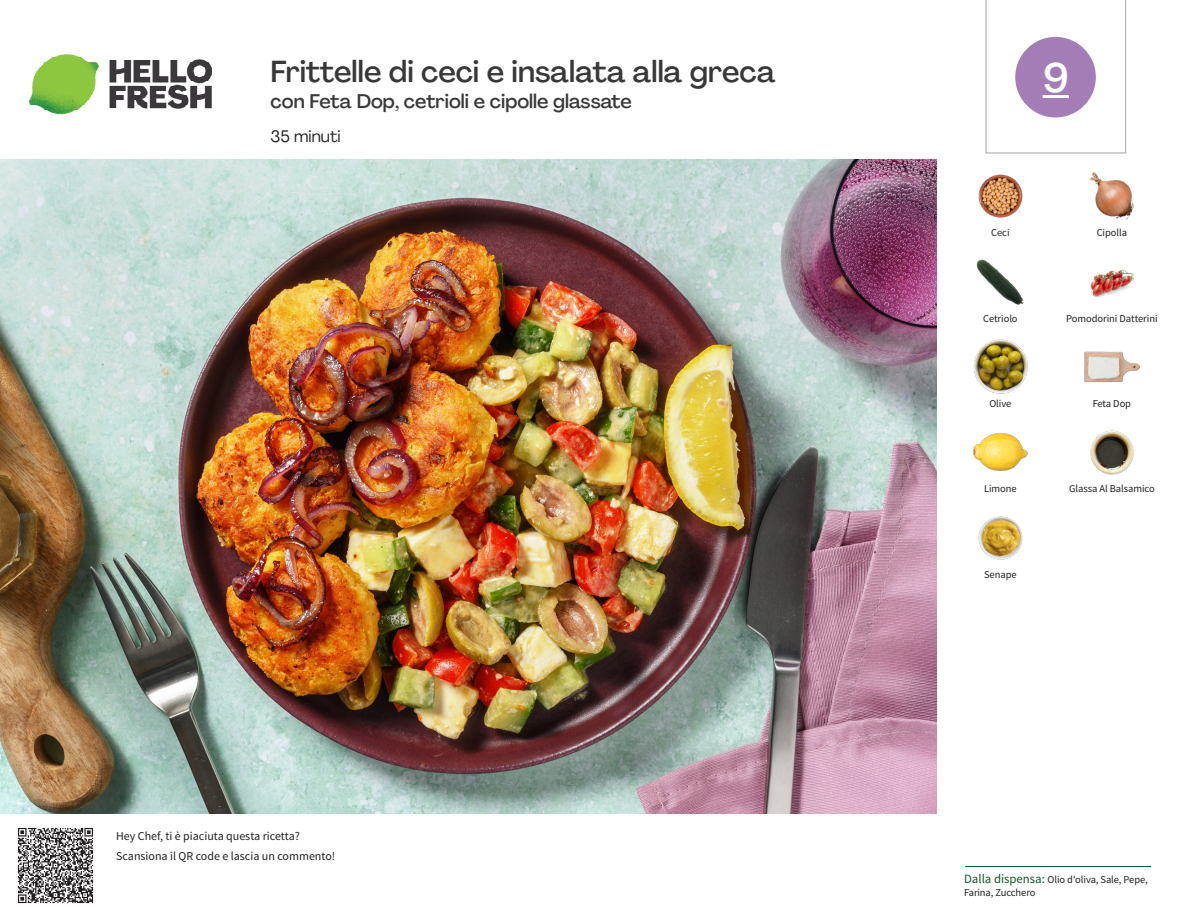
<style>
.page{position:relative;width:1188px;height:918px;background:#fff}
.page>*{position:absolute;margin:0;border:0;box-sizing:border-box;transform-origin:0 0}
._24_Recipe_Nr_Bag{font:500 40.5px "Agrandir";color:#fff}
._15_Titel_UK{font:500 30px "Agrandir";color:#383839}
._15_Titel_UK-2{font:500 19.5px "Agrandir";color:#383839}
._02_Box_Type{font:16.5px "Agrandir";color:#231f20}
._06_Before_Start{font:12px "Source Sans Pro";color:#231f20}
._18_FRONT_ingredients_UK{font:10.5px "Source Sans Pro";letter-spacing:-.005em;color:#231f20}
.t1{font:10.5px/13.5px "Source Sans Variable";letter-spacing:-.005em;color:#231f20}
.s1{font-family:"Source Sans Pro";font-size:12.75px;color:#0e572c}
</style>
<div class="page">
<img style="left:30px;top:54px;width:181px;height:61px">
<hr style="left:965px;top:866px;width:186px;height:1px;background:#0e572c">
<img style="left:0;top:159px;width:936px;height:655px">
<img style="left:1089px;top:172px;width:45px;height:48px">
<img style="left:978px;top:174px;width:45px;height:44px">
<img style="left:1090px;top:269px;width:45px;height:29px">
<img style="left:976px;top:259px;width:48px;height:46px">
<img style="left:1084px;top:351px;width:57px;height:32px">
<img style="left:973px;top:339px;width:55px;height:55px">
<img style="left:1090px;top:430px;width:44px;height:45px">
<img style="left:972px;top:433px;width:56px;height:38px">
<img style="left:978px;top:516px;width:45px;height:44px">
<img style="left:17px;top:827px;width:77px;height:77px">
<svg style="left:985px;top:0;width:141px;height:154px"></svg>
<p class="_15_Titel_UK" style="left:271px;top:53px;width:506px">Frittelle di ceci e insalata alla greca</p>
<p class="_15_Titel_UK-2" style="left:271px;top:89px;width:363px">con Feta Dop, cetrioli e cipolle glassate</p>
<p class="_02_Box_Type" style="left:271px;top:126px;width:72px">35 minuti</p>
<p class="_06_Before_Start" style="left:116px;top:829px;width:185px">Hey Chef, ti è piaciuta questa ricetta?</p>
<p class="_06_Before_Start" style="left:116px;top:848px;width:221px">Scansiona il QR code e lascia un commento!</p>
<p class="_24_Recipe_Nr_Bag" style="left:1043px;top:53px;width:28px">9</p>
<p class="_18_FRONT_ingredients_UK" style="left:991px;top:226px;width:20px">Ceci</p>
<p class="_18_FRONT_ingredients_UK" style="left:1097px;top:226px;width:32px">Cipolla</p>
<p class="_18_FRONT_ingredients_UK" style="left:983px;top:312px;width:36px">Cetriolo</p>
<p class="_18_FRONT_ingredients_UK" style="left:1066px;top:312px;width:93px">Pomodorini Datterini</p>
<p class="_18_FRONT_ingredients_UK" style="left:989px;top:397px;width:24px">Olive</p>
<p class="_18_FRONT_ingredients_UK" style="left:1093px;top:397px;width:40px">Feta Dop</p>
<p class="_18_FRONT_ingredients_UK" style="left:984px;top:482px;width:34px">Limone</p>
<p class="_18_FRONT_ingredients_UK" style="left:1069px;top:482px;width:87px">Glassa Al Balsamico</p>
<p class="_18_FRONT_ingredients_UK" style="left:984px;top:568px;width:34px">Senape</p>
<p class="t1" style="left:964px;top:873px;width:185px"><span class="s1">Dalla dispensa:</span> Olio d'oliva, Sale, Pepe,<br>Farina, Zucchero</p>
</div>
